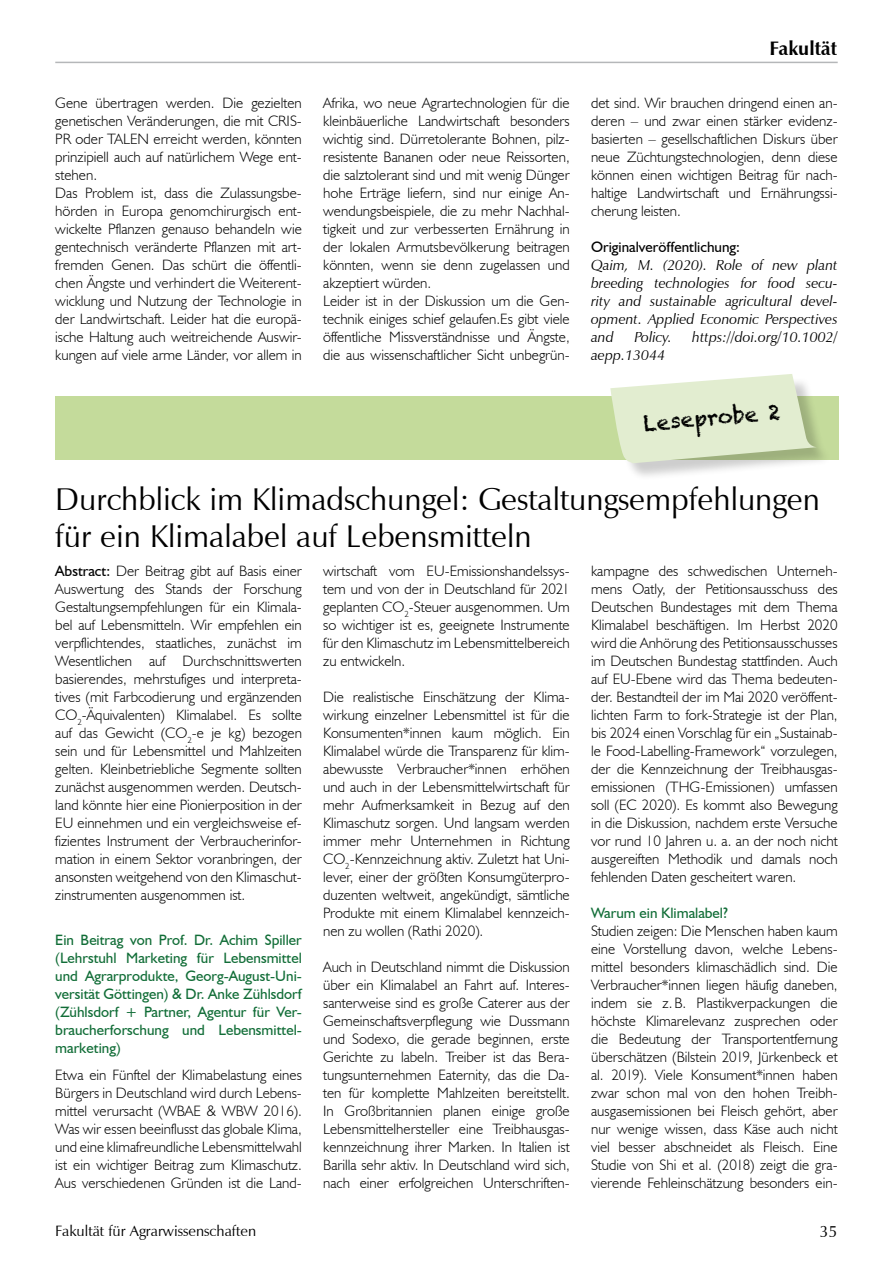
<style>
.page{position:relative;width:893px;height:1263px;background:#fff}
.page>*{position:absolute;margin:0;border:0;box-sizing:border-box;transform-origin:0 0}
.t1{font:31.5px/37.5px "Zapf Humanist 601 BT";color:#000}
.t2{font:21px "Chalkduster";color:#000}
.t3{font:700 19.5px "Zapf Humanist 601 BT";color:#000}
.t4{font:16.5px "Zapf Humanist 601 BT";color:#000}
.t5{font:300 15px/18px "Humanist 521 BT";color:#000;text-align:justify}
.t6{font:15px/18px "Humanist 521 BT";color:#116d37;text-align:justify}
.t7{font:15px "Zapf Humanist 601 BT";color:#000}
.t8{font:15px "Humanist 521 BT";color:#000}
.t9{font:italic 14.55px/18px "Zapf Humanist 601 BT";color:#000;text-align:justify}
.s1{font-weight:400}
</style>
<div class="page">
<hr style="left:55px;top:62px;width:783px;height:1px;background:#b5b7b9">
<div style="left:55px;top:396px;width:783px;height:63px;background:#c4db9b"></div>
<div style="left:613px;top:377px;width:220px;height:104px;background:#000;opacity:.2"></div>
<svg style="left:610px;top:374px;width:207px;height:89px;background:#dee8cc"></svg>
<h3 class="t3" style="left:770px;top:36px;width:69px">Fakultät</h3>
<p class="t5" style="left:55px;top:94px;width:248px;text-align:left">Gene übertragen werden. Die gezielten genetischen Veränderungen, die mit CRIS-PR oder TALEN erreicht werden, könnten prinzipiell auch auf natürlichem Wege ent&shy;stehen.<br>Das Problem ist, dass die Zulassungsbe&shy;hörden in Europa genomchirurgisch ent&shy;wickelte Pflanzen genauso behandeln wie gentechnisch veränderte Pflanzen mit art&shy;fremden Genen. Das schürt die öffentli&shy;chen Ängste und verhindert die Weiterent&shy;wicklung und Nutzung der Technologie in der Landwirtschaft. Leider hat die europä&shy;ische Haltung auch weitreichende Auswir&shy;kungen auf viele arme Länder, vor allem in</p>
<p class="t5" style="left:323px;top:94px;width:248px;text-align:left">Afrika, wo neue Agrartechnologien für die kleinbäuerliche Landwirtschaft besonders wichtig sind. Dürretolerante Bohnen, pilz&shy;resistente Bananen oder neue Reissorten, die salztolerant sind und mit wenig Dünger hohe Erträge liefern, sind nur einige An&shy;wendungsbeispiele, die zu mehr Nachhal&shy;tigkeit und zur verbesserten Ernährung in der lokalen Armutsbevölkerung beitragen könnten, wenn sie denn zugelassen und akzeptiert würden.<br>Leider ist in der Diskussion um die Gen&shy;technik einiges schief gelaufen.Es gibt viele öffentliche Missverständnisse und Ängste, die aus wissenschaftlicher Sicht unbegrün-</p>
<p class="t5" style="left:591px;top:94px;width:248px">det sind. Wir brauchen dringend einen an&shy;deren – und zwar einen stärker evidenz&shy;basierten – gesellschaftlichen Diskurs über neue Züchtungstechnologien, denn diese können einen wichtigen Beitrag für nach&shy;haltige Landwirtschaft und Ernährungssi&shy;cherung leisten.</p>
<p class="t8" style="left:591px;top:238px;width:150px">Originalveröffentlichung:</p>
<p class="t9" style="left:591px;top:256px;width:248px">Qaim, M. (2020). Role of new plant breeding technologies for food secu&shy;rity and sustainable agricultural devel&shy;opment. Applied Economic Perspectives and</p>
<p class="t9" style="left:634px;top:328px;width:39px">Policy.</p>
<p class="t9" style="left:692px;top:328px;width:147px">https://doi.org/10.1002/</p>
<p class="t9" style="left:591px;top:346px;width:76px">aepp.13044</p>
<h2 class="t2" style="left:642px;top:411px;width:139px;rotate:-5deg">Leseprobe 2</h2>
<h1 class="t1" style="left:55px;top:480px;width:766px">Durchblick im Klimadschungel: Gestaltungsempfehlungen für ein Klimalabel auf Lebensmitteln</h1>
<p class="t5" style="left:55px;top:562px;width:248px"><span class="s1">Abstract:</span> Der Beitrag gibt auf Basis einer Auswertung des Stands der Forschung Gestaltungsempfehlungen für ein Klimala&shy;bel auf Lebensmitteln. Wir empfehlen ein verpflichtendes, staatliches, zunächst im Wesentlichen auf Durchschnittswerten basierendes, mehrstufiges und interpreta&shy;tives (mit Farbcodierung und ergänzenden CO<sub>2</sub>-Äquivalenten) Klimalabel. Es sollte auf das Gewicht (CO<sub>2</sub>-e je kg) bezogen sein und für Lebensmittel und Mahlzeiten gelten. Kleinbetriebliche Segmente sollten zunächst ausgenommen werden. Deutsch&shy;land könnte hier eine Pionierposition in der EU einnehmen und ein vergleichsweise ef&shy;fizientes Instrument der Verbraucherinfor&shy;mation in einem Sektor voranbringen, der ansonsten weitgehend von den Klimaschut&shy;zinstrumenten ausgenommen ist.</p>
<p class="t6" style="left:55px;top:931px;width:248px">Ein Beitrag von Prof. Dr. Achim Spiller (Lehrstuhl Marketing für Lebensmittel und Agrarprodukte, Georg-August-Uni&shy;versität Göttingen) &amp; Dr. Anke Zühlsdorf (Zühlsdorf + Partner, Agentur für Ver&shy;braucherforschung und Lebensmittel&shy;marketing)</p>
<p class="t5" style="left:55px;top:1066px;width:248px">Etwa ein Fünftel der Klimabelastung eines Bürgers in Deutschland wird durch Lebens&shy;mittel verursacht (WBAE &amp; WBW 2016).<br>Was wir essen beeinflusst das globale Klima, und eine klimafreundliche Lebensmittelwahl ist ein wichtiger Beitrag zum Klimaschutz.<br>Aus verschiedenen Gründen ist die Land-</p>
<p class="t5" style="left:323px;top:562px;width:248px">wirtschaft vom EU-Emissionshandelssys&shy;tem und von der in Deutschland für 2021 geplanten CO<sub>2</sub>-Steuer ausgenommen. Um so wichtiger ist es, geeignete Instrumente für den Klimaschutz im Lebensmittelbereich zu entwickeln.</p>
<p class="t5" style="left:323px;top:688px;width:248px">Die realistische Einschätzung der Klima&shy;wirkung einzelner Lebensmittel ist für die Konsumenten*innen kaum möglich. Ein Klimalabel würde die Transparenz für klim&shy;abewusste Verbraucher*innen erhöhen und auch in der Lebensmittelwirtschaft für mehr Aufmerksamkeit in Bezug auf den Klimaschutz sorgen. Und langsam werden immer mehr Unternehmen in Richtung CO<sub>2</sub>-Kennzeichnung aktiv. Zuletzt hat Uni&shy;lever, einer der größten Konsumgüterpro&shy;duzenten weltweit, angekündigt, sämtliche Produkte mit einem Klimalabel kennzeich&shy;nen zu wollen (Rathi 2020).</p>
<p class="t5" style="left:323px;top:958px;width:248px">Auch in Deutschland nimmt die Diskussion über ein Klimalabel an Fahrt auf. Interes&shy;santerweise sind es große Caterer aus der Gemeinschaftsverpflegung wie Dussmann und Sodexo, die gerade beginnen, erste Gerichte zu labeln. Treiber ist das Bera&shy;tungsunternehmen Eaternity, das die Da&shy;ten für komplette Mahlzeiten bereitstellt.<br>In Großbritannien planen einige große Lebensmittelhersteller eine Treibhausgas&shy;kennzeichnung ihrer Marken. In Italien ist Barilla sehr aktiv. In Deutschland wird sich, nach einer erfolgreichen Unterschriften-</p>
<p class="t5" style="left:591px;top:562px;width:248px">kampagne des schwedischen Unterneh&shy;mens Oatly, der Petitionsausschuss des Deutschen Bundestages mit dem Thema Klimalabel beschäftigen. Im Herbst 2020 wird die Anhörung des Petitionsausschusses im Deutschen Bundestag stattfinden. Auch auf EU-Ebene wird das Thema bedeuten&shy;der. Bestandteil der im Mai 2020 veröffent&shy;lichten Farm to fork-Strategie ist der Plan, bis 2024 einen Vorschlag für ein „Sustainab&shy;le Food-Labelling-Framework“ vorzulegen, der die Kennzeichnung der Treibhausgas&shy;emissionen (THG-Emissionen) umfassen soll (EC 2020). Es kommt also Bewegung in die Diskussion, nachdem erste Versuche vor rund 10 Jahren u. a. an der noch nicht ausgereiften Methodik und damals noch fehlenden Daten gescheitert waren.</p>
<p class="t6" style="left:591px;top:904px;width:138px">Warum ein Klimalabel?</p>
<p class="t5" style="left:591px;top:922px;width:248px">Studien zeigen: Die Menschen haben kaum eine Vorstellung davon, welche Lebens&shy;mittel besonders klimaschädlich sind. Die Verbraucher*innen liegen häufig daneben, indem sie z.B. Plastikverpackungen die höchste Klimarelevanz zusprechen oder die Bedeutung der Transportentfernung überschätzen (Bilstein 2019, Jürkenbeck et al. 2019). Viele Konsument*innen haben zwar schon mal von den hohen Treibh&shy;ausgasemissionen bei Fleisch gehört, aber nur wenige wissen, dass Käse auch nicht viel besser abschneidet als Fleisch. Eine Studie von Shi et al. (2018) zeigt die gra&shy;vierende Fehleinschätzung besonders ein-</p>
<p class="t7" style="left:55px;top:1222px;width:202px">Fakultät für Agrarwissenschaften</p>
<p class="t4" style="left:820px;top:1221px;width:20px">35</p>
</div>
